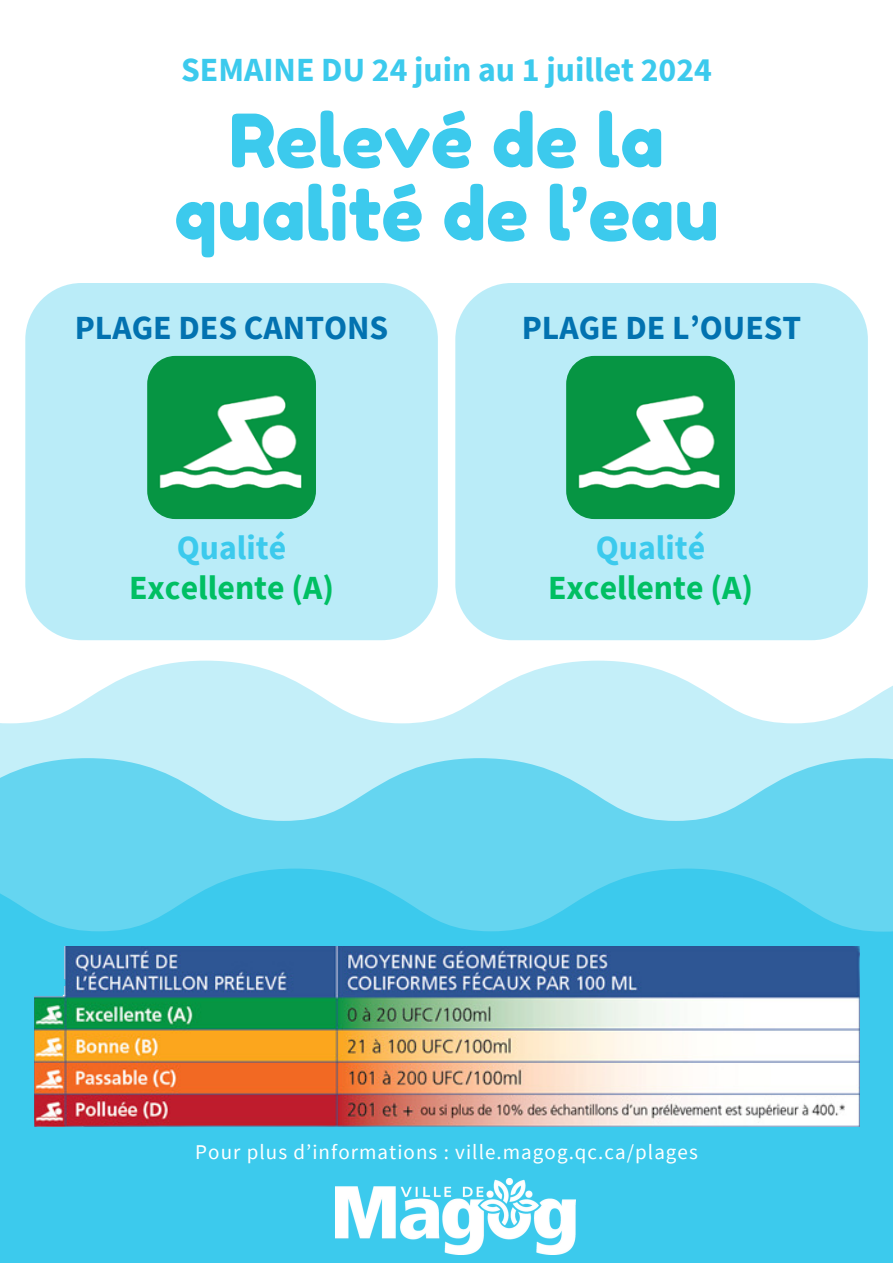
<style>
.page{position:relative;width:893px;height:1263px;background:#fff}
.page>*{position:absolute;margin:0;border:0;box-sizing:border-box;transform-origin:0 0}
.t1{font:73.5px/73.1px "Fredoka One";color:#3ccaed;text-align:center}
.t2{font:700 33.75px/39.9px "Source Sans Pro";color:#00bf63;text-align:center}
.t3{font:700 33.75px "Source Sans Pro";color:#3ccaed}
.t4{font:700 33.75px "Source Sans Pro";color:#0272b0}
.t5{font:21px "Source Sans Pro";letter-spacing:.05em;color:#fff}
.s1{color:#3ccaed}
</style>
<div class="page">
<div style="left:25px;top:283px;width:413px;height:357px;background:#baecf8;border-radius:56px"></div>
<svg style="left:0;top:661px;width:893px;height:97px;fill:#c4eff9"></svg>
<svg style="left:0;top:758px;width:893px;height:110px;background:#7bdbf2"></svg>
<svg style="left:0;top:868px;width:893px;height:395px;background:#42caec"></svg>
<img style="left:34px;top:947px;width:825px;height:179px">
<div style="left:455px;top:283px;width:413px;height:357px;background:#baecf8;border-radius:56px"></div>
<img style="left:335px;top:1178px;width:240px;height:76px">
<img style="left:147px;top:356px;width:169px;height:163px;border-radius:28px">
<img style="left:566px;top:356px;width:169px;height:163px;border-radius:28px">
<h2 class="t3" style="left:181px;top:48px;width:532px">SEMAINE DU 24 juin au 1 juillet 2024</h2>
<h3 class="t1" style="left:174px;top:104px;width:546px">Relevé de la qualité de l’eau</h3>
<p class="t4" style="left:75px;top:305px;width:315px">PLAGE DES CANTONS</p>
<h3 class="t4" style="left:522px;top:305px;width:281px">PLAGE DE L’OUEST</h3>
<p class="t2" style="left:129px;top:527px;width:206px"><span class="s1">Qualité<br></span>Excellente (A)</p>
<p class="t2" style="left:548px;top:527px;width:206px"><span class="s1">Qualité<br></span>Excellente (A)</p>
<p class="t5" style="left:195px;top:1139px;width:504px">Pour plus d’informations : ville.magog.qc.ca/plages</p>
</div>
